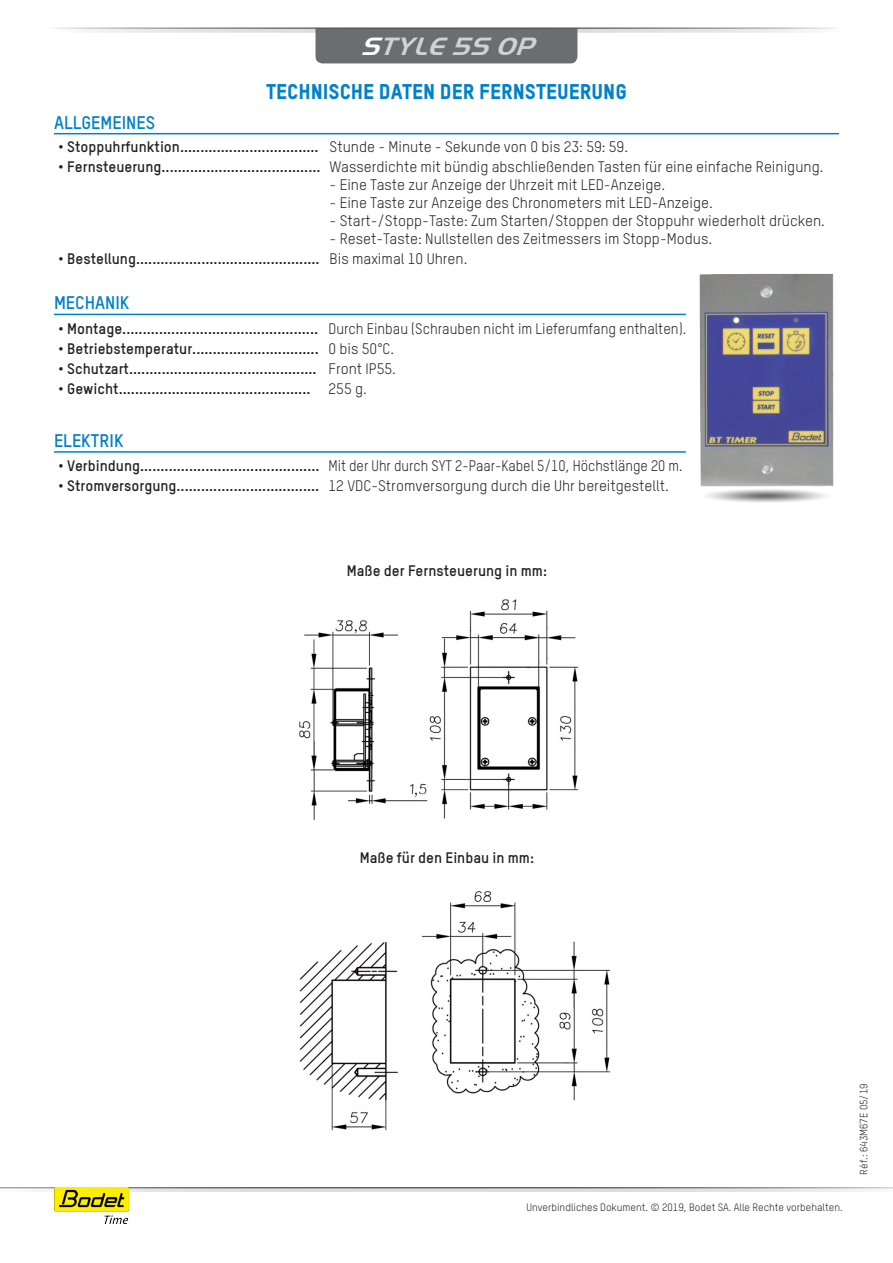
<style>
.page{position:relative;width:893px;height:1263px;background:#fff}
.page>*{position:absolute;margin:0;border:0;box-sizing:border-box;transform-origin:0 0}
.t1{font:italic 700 25.8px "Handel Got D";color:#d1d2d4}
.Titre{font:21px "TSTARPRO Headline";color:#0081c8}
.Titre-2{font:700 18px "TSTARPRO";color:#0081c8}
.t2{font:700 15px "TSTARPRO";color:#231f20}
.t3{font:15px "TSTARPRO";color:#231f20}
.t4{font:15px "TSTARPRO";color:#231f20;scale:.95 1}
.t5{font:15px "TSTARPRO";color:#231f20;scale:.93 1}
.t6{font:10.5px "TSTARPRO";color:#231f20}
.s1{color:#fff}
</style>
<div class="page">
<svg style="left:54px;top:27px;width:782px;height:36px"></svg>
<svg style="left:0;top:1188px;width:893px;height:4px;background:#d7d7d9"></svg>
<img style="left:54px;top:1188px;width:75px;height:36px">
<hr style="left:54px;top:133px;width:785px;height:1px;background:#0081c8">
<hr style="left:54px;top:314px;width:632px;height:1px;background:#0081c8">
<hr style="left:54px;top:451px;width:632px;height:2px;background:#0081c8">
<img style="left:670px;top:273px;width:164px;height:230px">
<img style="left:299px;top:599px;width:280px;height:221px">
<img style="left:299px;top:891px;width:312px;height:240px">
<h1 class="t1" style="left:360px;top:30px;width:185px"><span class="s1">S</span>TYLE5SOP</h1>
<p class="Titre-2" style="left:54px;top:111px;width:103px">ALLGEMEINES</p>
<p class="Titre" style="left:266px;top:79px;width:362px">TECHNISCHE DATEN DER FERNSTEUERUNG</p>
<p class="t2" style="left:58px;top:137px;width:262px">• Stoppuhrfunktion..................................</p>
<p class="t3" style="left:330px;top:137px;width:300px">Stunde - Minute - Sekunde von 0 bis 23: 59: 59.</p>
<p class="t2" style="left:58px;top:157px;width:264px">• Fernsteuerung.......................................</p>
<p class="t3" style="left:330px;top:157px;width:495px">Wasserdichte mit bündig abschließenden Tasten für eine einfache Reinigung.</p>
<p class="t3" style="left:330px;top:175px;width:337px">- Eine Taste zur Anzeige der Uhrzeit mit LED-Anzeige.</p>
<p class="t3" style="left:330px;top:193px;width:385px">- Eine Taste zur Anzeige des Chronometers mit LED-Anzeige.</p>
<p class="t3" style="left:330px;top:211px;width:497px">- Start-/Stopp-Taste: Zum Starten/Stoppen der Stoppuhr wiederholt drücken.</p>
<p class="t3" style="left:330px;top:229px;width:384px">- Reset-Taste: Nullstellen des Zeitmessers im Stopp-Modus.</p>
<p class="t2" style="left:58px;top:249px;width:263px">• Bestellung.............................................</p>
<p class="t3" style="left:330px;top:250px;width:139px">Bis maximal 10 Uhren.</p>
<p class="Titre-2" style="left:54px;top:292px;width:77px">MECHANIK</p>
<p class="t2" style="left:58px;top:319px;width:261px">• Montage................................................</p>
<p class="t4" style="left:328px;top:319px;width:378px">Durch Einbau (Schrauben nicht im Lieferumfang enthalten).</p>
<p class="t2" style="left:58px;top:339px;width:262px">• Betriebstemperatur...............................</p>
<p class="t3" style="left:328px;top:339px;width:67px">0 bis 50°C.</p>
<p class="t2" style="left:58px;top:359px;width:260px">• Schutzart..............................................</p>
<p class="t3" style="left:328px;top:359px;width:69px">Front IP55.</p>
<p class="t2" style="left:58px;top:379px;width:254px">• Gewicht...............................................</p>
<p class="t3" style="left:328px;top:380px;width:40px">255 g.</p>
<p class="Titre-2" style="left:54px;top:429px;width:71px">ELEKTRIK</p>
<p class="t2" style="left:58px;top:456px;width:263px">• Verbindung............................................</p>
<p class="t5" style="left:328px;top:456px;width:382px">Mit der Uhr durch SYT 2-Paar-Kabel 5/10, Höchstlänge 20 m.</p>
<p class="t2" style="left:58px;top:476px;width:263px">• Stromversorgung...................................</p>
<p class="t3" style="left:328px;top:476px;width:342px">12 VDC-Stromversorgung durch die Uhr bereitgestellt.</p>
<p class="t2" style="left:347px;top:562px;width:202px">Maße der Fernsteuerung in mm:</p>
<p class="t2" style="left:360px;top:848px;width:176px">Maße für den Einbau in mm:</p>
<p class="t6" style="left:526px;top:1201px;width:318px">Unverbindliches Dokument. © 2019, Bodet SA. Alle Rechte vorbehalten.</p>
<p class="t6" style="left:857px;top:1174px;width:93px;rotate:-90deg">Réf.: 643M67E 05/19</p>
</div>
